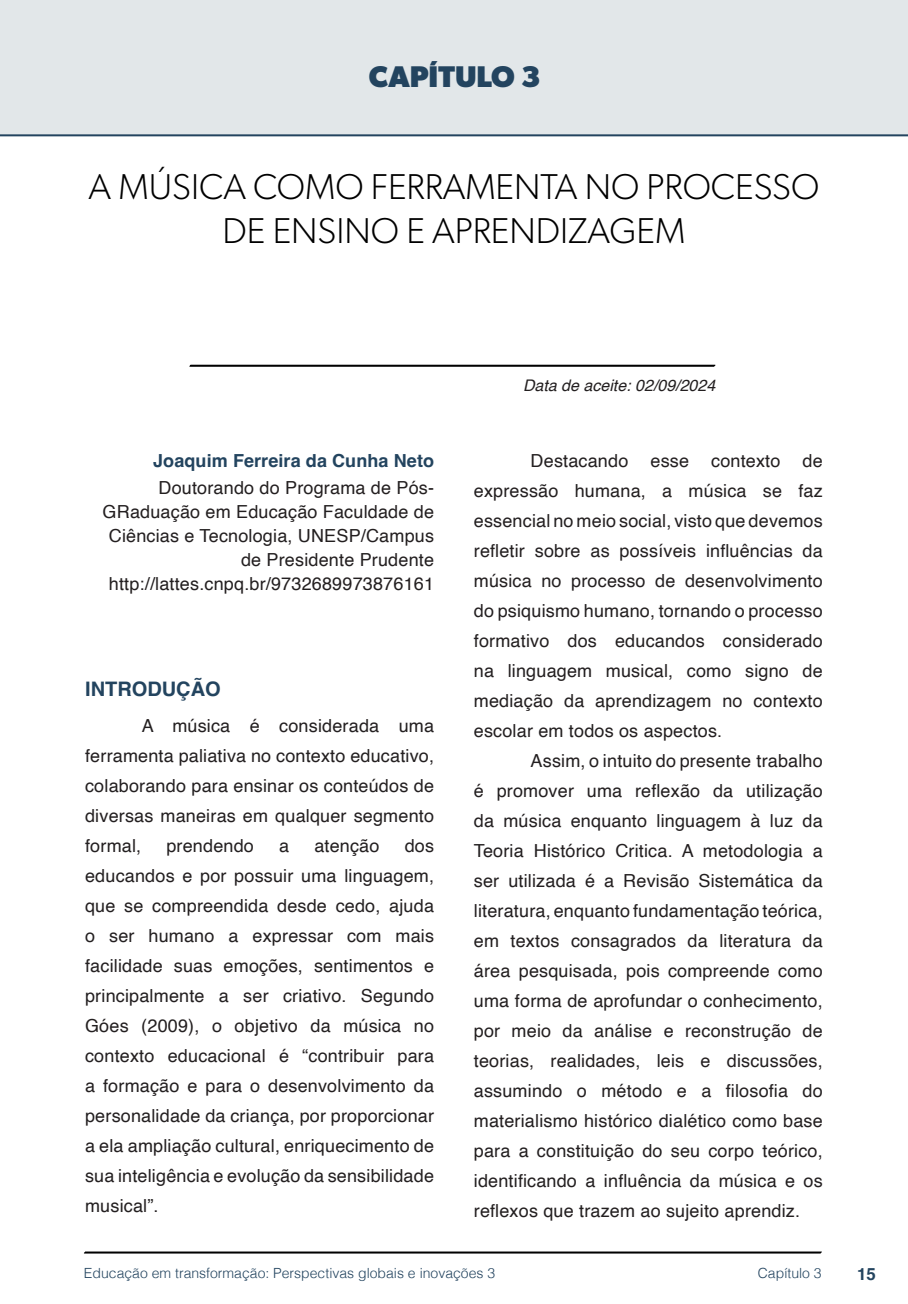
<style>
.page{position:relative;width:908px;height:1304px;background:#fff}
.page>*{position:absolute;margin:0;border:0;box-sizing:border-box;transform-origin:0 0}
.nome_artigos{font:300 36px/44px "Gibson";color:#000;text-align:center}
.capítulos{font:700 30px "Gibson";color:#23445f}
.TITULOS{font:700 20px "Helvetica";color:#23445f}
.txt{font:18px/30px "Helvetica";letter-spacing:.01em;color:#231f20;text-align:justify}
.info_autores{font:18px/24px "Helvetica";letter-spacing:.01em;color:#231f20;text-align:right}
.nome_autores{font:700 18px "Helvetica";letter-spacing:.005em;color:#23445f}
.t1{font:700 16.8px "Helvetica";color:#23445f}
.t2{font:italic 16px "Helvetica";color:#231f20}
.t3{font:300 14px "Helvetica";color:#23445f}
</style>
<div class="page">
<svg style="left:84px;top:1251px;width:737px;height:3px;background:#515151"></svg>
<div style="left:0;top:0;width:907px;height:136px;background:#e2e7e9"></div>
<svg style="left:189px;top:364px;width:526px;height:3px;background:#4f4f4f"></svg>
<div style="left:44px;top:72px;width:68px;height:61px;background:#e2e7e9"></div>
<p class="capítulos" style="left:369px;top:58px;width:173px">CAPÍTULO 3</p>
<p class="nome_artigos" style="left:89px;top:164px;width:732px">A MÚSICA COMO FERRAMENTA NO PROCESSO<br>DE ENSINO E APRENDIZAGEM</p>
<p class="nome_autores" style="left:153px;top:450px;width:282px">Joaquim Ferreira da Cunha Neto</p>
<p class="info_autores" style="left:103px;top:477px;width:333px">Doutorando do Programa de Pós-<br>GRaduação em Educação Faculdade de<br>Ciências e Tecnologia, UNESP/Campus de Presidente Prudente</p>
<p class="info_autores" style="left:109px;top:573px;width:326px">http://lattes.cnpq.br/9732689973876161</p>
<p class="TITULOS" style="left:85px;top:677px;width:137px">INTRODUÇÃO</p>
<p class="txt" style="left:85px;top:711px;width:350px;text-indent:57px">A música é considerada uma ferramenta paliativa no contexto educativo, colaborando para ensinar os conteúdos de diversas maneiras em qualquer segmento formal,</p>
<p class="txt" style="left:85px;top:831px;width:350px;text-indent:319px">dos educandos e por possuir uma linguagem, que se compreendida desde cedo, ajuda o ser humano a expressar com mais facilidade suas emoções, sentimentos e principalmente a ser criativo. Segundo Góes (2009), o objetivo da música no contexto educacional é “contribuir para a formação e para o desenvolvimento da personalidade da criança, por proporcionar a ela ampliação cultural, enriquecimento de sua inteligência e evolução da sensibilidade musical”.</p>
<p class="txt" style="left:166px;top:831px;width:89px">prendendo</p>
<p class="txt" style="left:279px;top:831px;width:12px">a</p>
<p class="txt" style="left:314px;top:831px;width:67px">atenção</p>
<p class="t2" style="left:523px;top:373px;width:194px">Data de aceite: 02/09/2024</p>
<p class="txt" style="left:473px;top:446px;width:350px;text-indent:57px">Destacando esse contexto de expressão humana, a música se faz essencial no meio social, visto que devemos refletir sobre as possíveis influências da música no processo de desenvolvimento do psiquismo humano, tornando o processo formativo dos educandos considerado na linguagem musical, como signo de mediação da aprendizagem no contexto escolar em todos os aspectos.</p>
<p class="txt" style="left:473px;top:746px;width:350px;text-indent:57px">Assim, o intuito do presente trabalho é promover uma reflexão da utilização da música enquanto linguagem à luz da Teoria Histórico Critica. A metodologia a ser utilizada é a Revisão Sistemática da literatura, enquanto fundamentação teórica, em textos consagrados da literatura da área pesquisada, pois compreende como uma forma de aprofundar o conhecimento, por meio da análise e reconstrução de teorias, realidades, leis e discussões, assumindo o método e a filosofia do materialismo histórico dialético como base para a constituição do seu corpo teórico, identificando a influência da música e os reflexos que trazem ao sujeito aprendiz.</p>
<p class="t3" style="left:84px;top:1261px;width:412px">Educação em transformação: Perspectivas globais e inovações 3</p>
<p class="t3" style="left:757px;top:1261px;width:65px">Capítulo 3</p>
<p class="t1" style="left:856px;top:1264px;width:20px">15</p>
</div>
